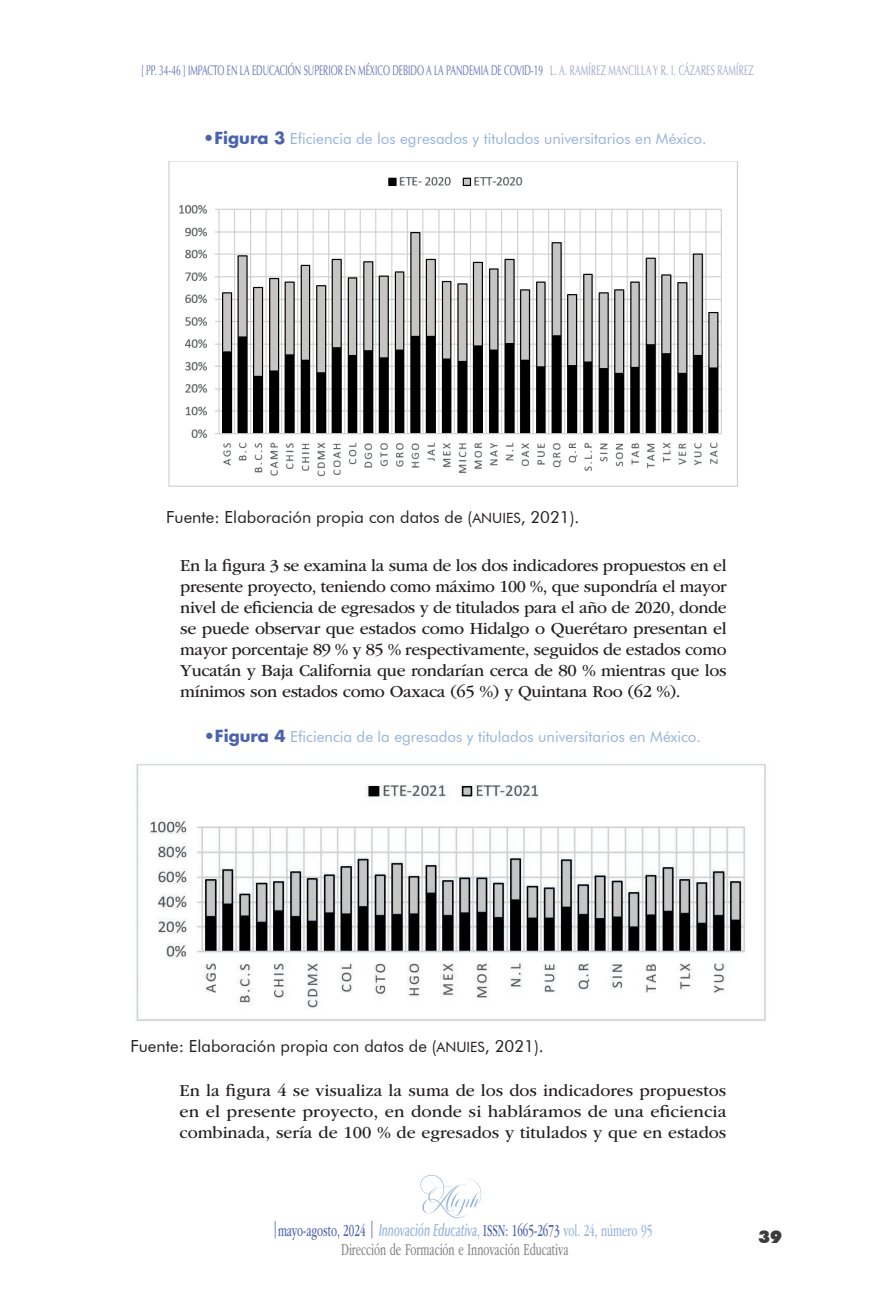
<style>
.page{position:relative;width:893px;height:1290px;background:#fff}
.page>*{position:absolute;margin:0;border:0;box-sizing:border-box;transform-origin:0 0}
.Mi_cuerpo_de_texto{font:17.5px/21px "ITC Garamond Std";letter-spacing:-.01em;color:#231f20;text-align:justify}
.t1{font:17.5px/19.2px "ITC Garamond Std";color:#888787;scale:.6 1}
.t2{font:900 17.5px "Futura BT";color:#3b3c3b}
.t3{font:16.62px "Futura BT";color:#231f20}
.t4{font:15.22px "Futura BT";color:#95b3dd}
.t5{font:14px "Optima LT Std";color:#5c6db4;scale:.6 1}
.s1{color:#9ca1d0}
.s2{font-family:"Futura";font-weight:700;font-size:16.28px;color:#4b63ae}
.s3{font-family:"Futura BT Book SC850";font-size:14.17px}
.s4{font-family:"Futura BT Book SC850"}
.s5{color:#4b63ae}
.s6{font-family:"Optima LT Std";font-weight:600;font-style:italic;color:#95b3dd}
.s7{color:#95b3dd}
</style>
<div class="page">
<svg style="left:420px;top:1175px;width:61px;height:43px"></svg>
<img style="left:168px;top:161px;width:570px;height:326px">
<img style="left:134px;top:764px;width:632px;height:257px">
<p class="t5" style="left:141px;top:62px;width:1022px">[ PP. 34-46 ] IMPACTO EN LA EDUCACIÓN SUPERIOR EN MÉXICO DEBIDO A LA PANDEMIA DE COVID-19 <span class="s1">L. A. RAMÍREZ MANCILLA Y R. I. CÁZARES RAMÍREZ</span></p>
<p class="t4" style="left:203px;top:129px;width:505px"><span class="s2">•Figura 3</span> Eficiencia de los egresados y titulados universitarios en México.</p>
<p class="t3" style="left:166px;top:507px;width:415px">Fuente: Elaboración propia con datos de (<span class="s3">ANUIES</span><span class="s4">,</span> 2021).</p>
<p class="Mi_cuerpo_de_texto" style="left:180px;top:555px;width:548px">En la figura 3 se examina la suma de los dos indicadores propuestos en el presente proyecto, teniendo como máximo 100 %, que supondría el mayor nivel de eficiencia de egresados y de titulados para el año de 2020, donde se puede observar que estados como Hidalgo o Querétaro presentan el mayor porcentaje 89 % y 85 % respectivamente, seguidos de estados como Yucatán y Baja California que rondarían cerca de 80 % mientras que los mínimos son estados como Oaxaca (65 %) y Quintana Roo (62 %).</p>
<p class="t4" style="left:204px;top:727px;width:499px"><span class="s2">•Figura 4</span> Eficiencia de la egresados y titulados universitarios en México.</p>
<p class="t3" style="left:130px;top:1036px;width:415px">Fuente: Elaboración propia con datos de (<span class="s3">ANUIES</span><span class="s4">,</span> 2021).</p>
<p class="Mi_cuerpo_de_texto" style="left:180px;top:1080px;width:549px">En la figura 4 se visualiza la suma de los dos indicadores propuestos en el presente proyecto, en donde si habláramos de una eficiencia combinada, sería de 100 % de egresados y titulados y que en estados</p>
<p class="t1" style="left:341px;top:1220px;width:520px;text-indent:-69px"><span class="s5">|mayo-agosto, 2024 |</span> <span class="s6">Innovación Educativa</span><span class="s7">,</span> <span class="s5">ISSN: 1665-2673</span> <span class="s7">vol. 24, número 95<br></span>Dirección de Formación e Innovación Educativa</p>
<p class="t2" style="left:758px;top:1226px;width:25px">39</p>
</div>
